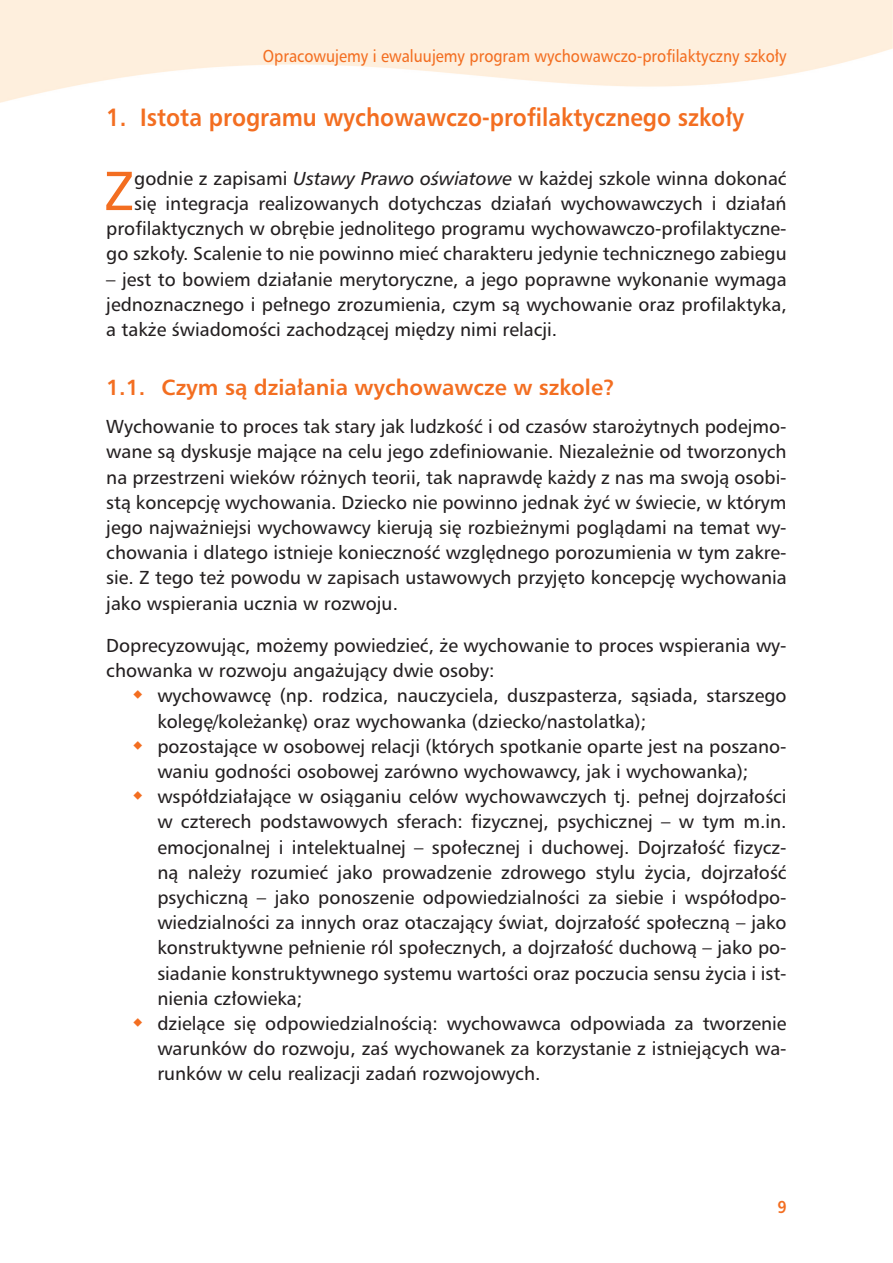
<style>
.page{position:relative;width:893px;height:1263px;background:#fff}
.page>*{position:absolute;margin:0;border:0;box-sizing:border-box;transform-origin:0 0}
.t1{font:52.65px "Humnst 777 PL";color:#f36e21}
.Rozdział{font:700 24px "Humnst 777 PL";color:#f36e21;scale:.9 1}
.Podrozdział{font:700 21px "Humnst 777 PL";color:#f36e21}
.t2{font:18px/25.2px "Humnst 777 PL";color:#231f20;text-align:justify}
.t3{font:16.5px "Humnst 777 PL";color:#f36e21;scale:.9 1}
.t4{font:700 16.5px "Humnst 777 PL";color:#f36e21;scale:.9 1}
.s1{font-style:italic}
</style>
<div class="page">
<p class="t3" style="left:263px;top:45px;width:584px">Opracowujemy i ewaluujemy program wychowawczo-profilaktyczny szkoły</p>
<p class="Rozdział" style="left:106px;top:101px;width:710px">1. Istota programu wychowawczo-profilaktycznego szkoły</p>
<p class="t2" style="left:106px;top:165px;width:682px;text-align:right">godnie z zapisami <span class="s1">Ustawy Prawo oświatowe</span> w każdej szkole winna dokonać<br>się integracja realizowanych dotychczas działań wychowawczych i działań profilaktycznych w obrębie jednolitego programu wychowawczo-profilaktyczne&shy;go szkoły. Scalenie to nie powinno mieć charakteru jedynie technicznego zabiegu</p>
<p class="t2" style="left:106px;top:266px;width:682px">– jest to bowiem działanie merytoryczne, a jego poprawne wykonanie wymaga jednoznacznego i pełnego zrozumienia, czym są wychowanie oraz profilaktyka, a także świadomości zachodzącej między nimi relacji.</p>
<p class="Podrozdział" style="left:106px;top:374px;width:510px">1.1. Czym są działania wychowawcze w szkole?</p>
<p class="t2" style="left:106px;top:414px;width:682px">Wychowanie to proces tak stary jak ludzkość i od czasów starożytnych podejmo&shy;wane są dyskusje mające na celu jego zdefiniowanie. Niezależnie od tworzonych na przestrzeni wieków różnych teorii, tak naprawdę każdy z nas ma swoją osobi&shy;stą koncepcję wychowania. Dziecko nie powinno jednak żyć w świecie, w którym jego najważniejsi wychowawcy kierują się rozbieżnymi poglądami na temat wy&shy;chowania i dlatego istnieje konieczność względnego porozumienia w tym zakre&shy;sie. Z tego też powodu w zapisach ustawowych przyjęto koncepcję wychowania jako wspierania ucznia w rozwoju.</p>
<p class="t2" style="left:106px;top:632px;width:682px">Doprecyzowując, możemy powiedzieć, że wychowanie to proces wspierania wy&shy;chowanka w rozwoju angażujący dwie osoby:</p>
<p class="t2" style="left:157px;top:683px;width:631px">wychowawcę (np. rodzica, nauczyciela, duszpasterza, sąsiada, starszego kolegę/koleżankę) oraz wychowanka (dziecko/nastolatka);</p>
<p class="t2" style="left:157px;top:733px;width:631px">pozostające w osobowej relacji (których spotkanie oparte jest na poszano&shy;waniu godności osobowej zarówno wychowawcy, jak i wychowanka);</p>
<p class="t2" style="left:157px;top:784px;width:631px">współdziałające w osiąganiu celów wychowawczych tj. pełnej dojrzałości w czterech podstawowych sferach: fizycznej, psychicznej – w tym m.in. emocjonalnej i intelektualnej – społecznej i duchowej. Dojrzałość fizycz&shy;ną należy rozumieć jako prowadzenie zdrowego stylu życia, dojrzałość psychiczną – jako ponoszenie odpowiedzialności za siebie i współodpo&shy;wiedzialności za innych oraz otaczający świat, dojrzałość społeczną – jako konstruktywne pełnienie ról społecznych, a dojrzałość duchową – jako po&shy;siadanie konstruktywnego systemu wartości oraz poczucia sensu życia i ist&shy;nienia człowieka;</p>
<p class="t2" style="left:157px;top:1010px;width:631px">dzielące się odpowiedzialnością: wychowawca odpowiada za tworzenie warunków do rozwoju, zaś wychowanek za korzystanie z istniejących wa&shy;runków w celu realizacji zadań rozwojowych.</p>
<p class="t1" style="left:105px;top:157px;width:31px">Z</p>
<p class="t4" style="left:777px;top:1195px;width:12px">9</p>
</div>
